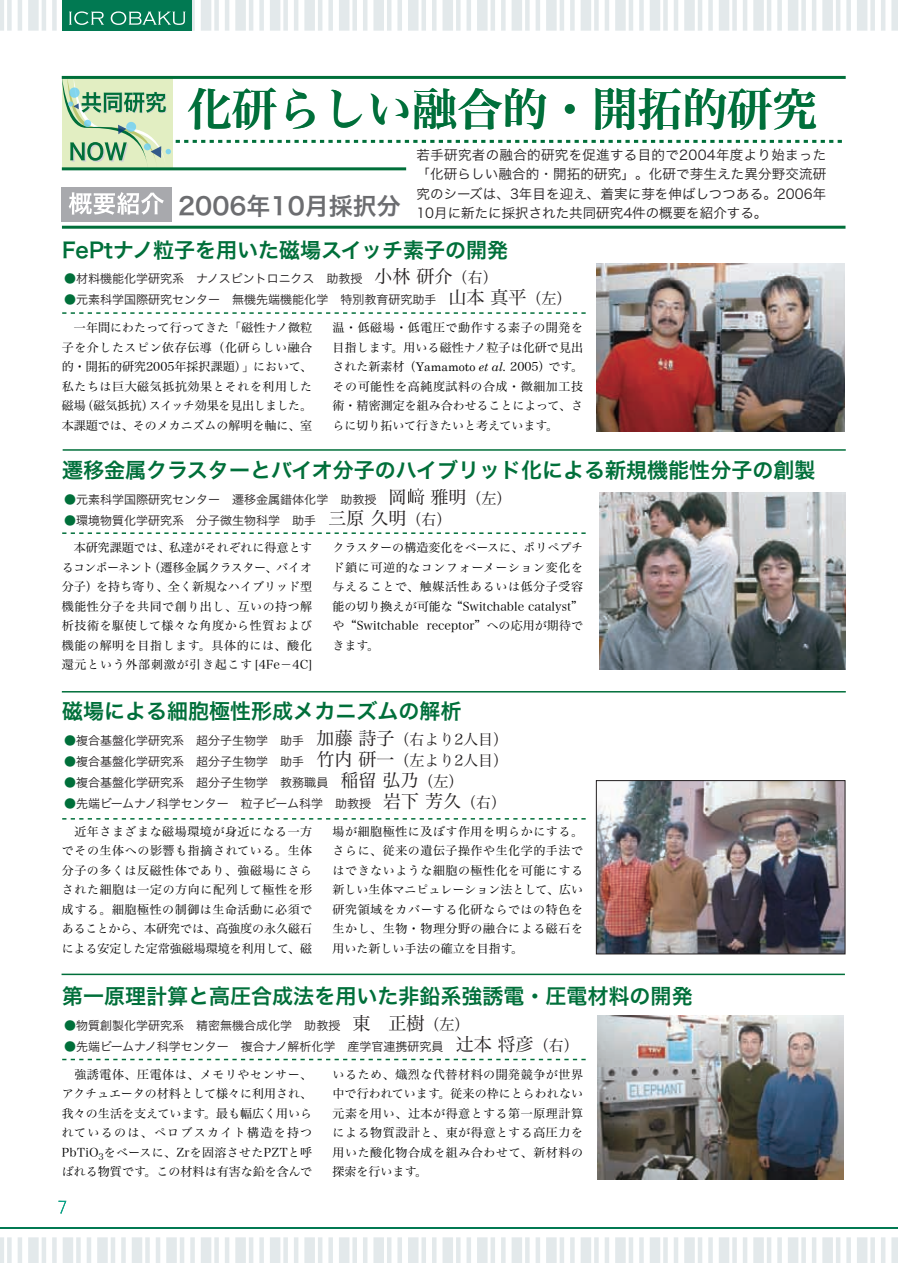
<style>
.page{position:relative;width:898px;height:1263px;background:#fff}
.page>*{position:absolute;margin:0;border:0;box-sizing:border-box;transform-origin:0 0}
.t1{font:45px "Hira Min Pro W6";color:#006f3a}
.t2{font:24px "Hira Kaku Pro W6";color:#6c6d70}
.t3{font:21px "Hira Kaku Pro W6";color:#006f3a}
.t4{font:15px "Hira Min Pro W3";color:#231f20}
.t5{font:13.5px/19.5px "Hira Kaku Pro W3";color:#231f20;text-align:justify}
.t6{font:12px/19.5px "Hira Min Pro W3";letter-spacing:.005em;color:#000;text-align:justify}
.t7{font:12px "Hira Kaku Pro W3";color:#231f20}
.s1{font-family:"Hira Min Pro W3";color:#006f3a}
.s2{font-family:"Hira Min Pro W3";font-size:18px}
.s3{font-family:"Hira Min Pro W3";font-size:15px}
.s4{font-family:"Century Schoolbook"}
.s5{font-family:"Century Schoolbook";font-style:italic}
.s6{font-size:18px}
</style>
<div class="page">
<svg style="left:0;top:0;width:897px;height:31px"></svg>
<svg style="left:0;top:1237px;width:897px;height:25px"></svg>
<div style="left:61px;top:187px;width:111px;height:34px;background:#a8a9ad"></div>
<svg style="left:69px;top:192px;width:95px;height:23px"></svg>
<hr style="left:62px;top:76px;width:783px;height:3px;background:#006f3a">
<hr style="left:62px;top:226px;width:783px;height:3px;background:#006f3a">
<hr style="left:63px;top:449px;width:782px;height:1px;background:#006f3a">
<hr style="left:62px;top:691px;width:783px;height:1px;background:#006f3a">
<svg style="left:62px;top:312px;width:524px;height:2px"></svg>
<hr style="left:62px;top:973px;width:782px;height:2px;background:#006f3a">
<svg style="left:62px;top:78px;width:782px;height:91px"></svg>
<hr style="left:62px;top:167px;width:344px;height:3px;background:#006f3a">
<svg style="left:62px;top:818px;width:524px;height:1px"></svg>
<svg style="left:62px;top:532px;width:524px;height:2px"></svg>
<svg style="left:62px;top:1058px;width:524px;height:2px"></svg>
<img style="left:596px;top:264px;width:248px;height:168px">
<img style="left:598px;top:782px;width:244px;height:170px">
<img style="left:599px;top:492px;width:245px;height:177px">
<img style="left:597px;top:1015px;width:246px;height:164px">
<hr style="left:0;top:1226px;width:897px;height:2px;background:#017952">
<svg style="left:58px;top:1200px;width:8px;height:13px"></svg>
<svg style="left:408px;top:488px;width:16px;height:17px"></svg>
<div style="left:596px;top:780px;width:248px;height:174px;border:1px solid #231f20"></div>
<h1 class="t1" style="left:187px;top:69px;width:631px">化研らしい融合的・開拓的研究</h1>
<p class="t5" style="left:416px;top:144px;width:411px">若手研究者の融合的研究を促進する目的で2004年度より始まった「化研らしい融合的・開拓的研究」。化研で芽生えた異分野交流研究のシーズは、3年目を迎え、着実に芽を伸ばしつつある。2006年10月に新たに採択された共同研究4件の概要を紹介する。</p>
<h3 class="t3" style="left:62px;top:230px;width:447px">FePtナノ粒子を用いた磁場スイッチ素子の開発</h3>
<h2 class="t2" style="left:178px;top:184px;width:224px">2006年10月採択分</h2>
<p class="t7" style="left:64px;top:268px;width:435px"><span class="s1">●</span>材料機能化学研究系 ナノスピントロニクス 助教授 <span class="s2">小林研介</span><span class="s3">（右）</span></p>
<p class="t7" style="left:64px;top:289px;width:508px"><span class="s1">●</span>元素科学国際研究センター 無機先端機能化学 特別教育研究助手 <span class="s2">山本真平</span><span class="s3">（左）</span></p>
<p class="t6" style="left:62px;top:317px;width:252px;text-indent:12px">一年間にわたって行ってきた「磁性ナノ微粒子を介したスピン依存伝導（化研らしい融合的・開拓的研究2005年採択課題）」において、私たちは巨大磁気抵抗効果とそれを利用した磁場（磁気抵抗）スイッチ効果を見出しました。本課題では、そのメカニズムの解明を軸に、室</p>
<p class="t6" style="left:332px;top:317px;width:252px">温・低磁場・低電圧で動作する素子の開発を目指します。用いる磁性ナノ粒子は化研で見出された新素材（<span class="s4">Yamamoto</span> <span class="s5">et al.</span> 2005）です。その可能性を高純度試料の合成・微細加工技術・精密測定を組み合わせることによって、さらに切り拓いて行きたいと考えています。</p>
<h3 class="t3" style="left:62px;top:450px;width:754px">遷移金属クラスターとバイオ分子のハイブリッド化による新規機能性分子の創製</h3>
<p class="t7" style="left:64px;top:488px;width:343px"><span class="s1">●</span>元素科学国際研究センター 遷移金属錯体化学 助教授 <span class="s2">岡</span></p>
<p class="t4" style="left:430px;top:485px;width:83px"><span class="s6">雅明</span>（左）</p>
<p class="t7" style="left:64px;top:509px;width:388px"><span class="s1">●</span>環境物質化学研究系 分子微生物科学 助手 <span class="s2">三原久明</span><span class="s3">（右）</span></p>
<p class="t6" style="left:62px;top:537px;width:252px;text-indent:12px">本研究課題では、私達がそれぞれに得意とするコンポーネント（遷移金属クラスター、バイオ分子）を持ち寄り、全く新規なハイブリッド型機能性分子を共同で創り出し、互いの持つ解析技術を駆使して様々な角度から性質および機能の解明を目指します。具体的には、酸化還元という外部刺激が引き起こす [4Fe－4C]</p>
<p class="t6" style="left:332px;top:537px;width:252px">クラスターの構造変化をベースに、ポリペプチド鎖に可逆的なコンフォーメーション変化を与えることで、触媒活性あるいは低分子受容能の切り換えが可能な“Switchable catalyst”や“Switchable receptor”への応用が期待できます。</p>
<h3 class="t3" style="left:62px;top:692px;width:400px">磁場による細胞極性形成メカニズムの解析</h3>
<p class="t7" style="left:64px;top:730px;width:445px"><span class="s1">●</span>複合基盤化学研究系 超分子生物学 助手 <span class="s2">加藤詩子</span><span class="s3">（右より2人目）</span></p>
<p class="t7" style="left:64px;top:751px;width:445px"><span class="s1">●</span>複合基盤化学研究系 超分子生物学 助手 <span class="s2">竹内研一</span><span class="s3">（左より2人目）</span></p>
<p class="t7" style="left:64px;top:772px;width:400px"><span class="s1">●</span>複合基盤化学研究系 超分子生物学 教務職員 <span class="s2">稲留弘乃</span><span class="s3">（左）</span></p>
<p class="t7" style="left:64px;top:793px;width:443px"><span class="s1">●</span>先端ビームナノ科学センター 粒子ビーム科学 助教授 <span class="s2">岩下芳久</span><span class="s3">（右）</span></p>
<p class="t6" style="left:62px;top:820px;width:252px;text-indent:13px">近年さまざまな磁場環境が身近になる一方でその生体への影響も指摘されている。生体分子の多くは反磁性体であり、強磁場にさらされた細胞は一定の方向に配列して極性を形成する。細胞極性の制御は生命活動に必須であることから、本研究では、高強度の永久磁石による安定した定常強磁場環境を利用して、磁</p>
<p class="t6" style="left:332px;top:820px;width:252px">場が細胞極性に及ぼす作用を明らかにする。さらに、従来の遺伝子操作や生化学的手法ではできないような細胞の極性化を可能にする新しい生体マニピュレーション法として、広い研究領域をカバーする化研ならではの特色を生かし、生物・物理分野の融合による磁石を用いた新しい手法の確立を目指す。</p>
<h3 class="t3" style="left:62px;top:976px;width:631px">第一原理計算と高圧合成法を用いた非鉛系強誘電・圧電材料の開発</h3>
<p class="t7" style="left:64px;top:1014px;width:406px"><span class="s1">●</span>物質創製化学研究系 精密無機合成化学 助教授 <span class="s2">東 正樹</span><span class="s3">（左）</span></p>
<p class="t7" style="left:64px;top:1035px;width:516px"><span class="s1">●</span>先端ビームナノ科学センター 複合ナノ解析化学 産学官連携研究員 <span class="s2">辻本将彦</span><span class="s3">（右）</span></p>
<p class="t6" style="left:62px;top:1063px;width:252px;text-indent:13px">強誘電体、圧電体は、メモリやセンサー、アクチュエータの材料として様々に利用され、我々の生活を支えています。最も幅広く用いられているのは、ペロブスカイト構造を持つPbTiO<sub>3</sub>をベースに、Zrを固溶させたPZTと呼ばれる物質です。この材料は有害な鉛を含んで</p>
<p class="t6" style="left:332px;top:1063px;width:252px">いるため、熾烈な代替材料の開発競争が世界中で行われています。従来の枠にとらわれない元素を用い、辻本が得意とする第一原理計算による物質設計と、東が得意とする高圧力を用いた酸化物合成を組み合わせて、新材料の探索を行います。</p>
</div>
